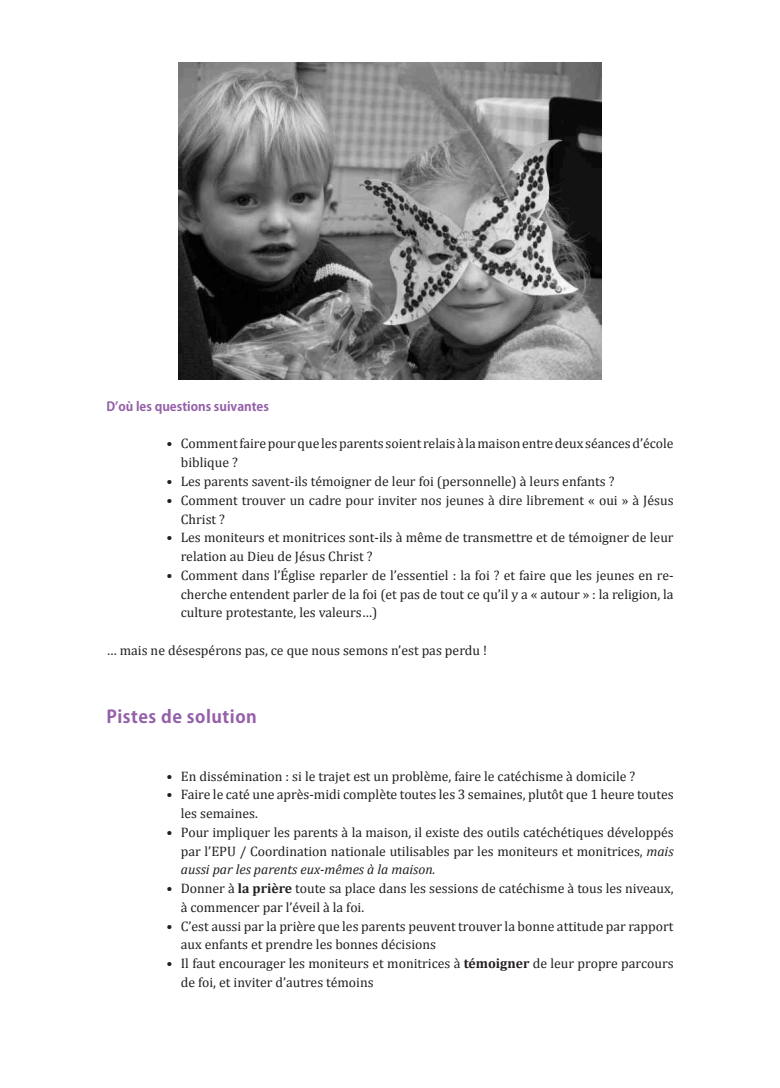
<style>
.page{position:relative;width:780px;height:1088px;background:#fff}
.page>*{position:absolute;margin:0;border:0;box-sizing:border-box;transform-origin:0 0}
.sous-titre_05{font:700 17.5px "Koz Go Pr 6 N";letter-spacing:.03em;color:#9460a8}
.t1{font:13.75px/18.8px "Cambria";color:#231f20}
.t2{font:700 12.5px "Koz Go Pr 6 N";color:#9460a8}
.s1{font-style:italic}
.s2{font-weight:700}
</style>
<div class="page">
<img style="left:179px;top:63px;width:422px;height:316px">
<p class="t2" style="left:106px;top:399px;width:164px">D’où les questions suivantes</p>
<p class="t1" style="left:181px;top:434px;width:494px;text-indent:-14px">• Comment faire pour que les parents soient relais à la maison entre deux séancesd’école biblique ?</p>
<p class="t1" style="left:167px;top:472px;width:449px">• Les parents savent-ils témoigner de leur foi (personnelle) à leurs enfants ?</p>
<p class="t1" style="left:181px;top:491px;width:494px;text-indent:-14px">• Comment trouver un cadre pour inviter nos jeunes à dire librement « oui » à Jésus<br>Christ ?</p>
<p class="t1" style="left:181px;top:528px;width:494px;text-indent:-14px">• Les moniteurs et monitrices sont-ils à même de transmettre et de témoigner de leur relation au Dieu de Jésus Christ ?</p>
<p class="t1" style="left:181px;top:566px;width:494px;text-align:justify;text-indent:-14px">• Comment dans l’Église reparler de l’essentiel : la foi ? et faire que les jeunes en re&shy;cherche entendent parler de la foi (et pas de tout ce qu’il y a « autour » : la religion, la culture protestante, les valeurs…)</p>
<p class="t1" style="left:106px;top:641px;width:382px">… mais ne désespérons pas, ce que nous semons n’est pas perdu !</p>
<p class="sous-titre_05" style="left:106px;top:706px;width:152px">Pistes de solution</p>
<p class="t1" style="left:167px;top:766px;width:470px">• En dissémination : si le trajet est un problème, faire le catéchisme à domicile ?</p>
<p class="t1" style="left:181px;top:785px;width:494px;text-indent:-14px">• Faire le caté une après-midi complète toutes les 3 semaines, plutôt que 1 heure toutes les semaines.</p>
<p class="t1" style="left:181px;top:823px;width:494px;text-align:justify;text-indent:-14px">• Pour impliquer les parents à la maison, il existe des outils catéchétiques développés par l’EPU / Coordination nationale utilisables par les moniteurs et monitrices, <span class="s1">mais aussi par les parents eux-mêmes à la maison.</span></p>
<p class="t1" style="left:181px;top:879px;width:494px;text-indent:-14px">• Donner à <span class="s2">la prière</span> toute sa place dans les sessions de catéchisme à tous les niveaux, à commencer par l’éveil à la foi.</p>
<p class="t1" style="left:181px;top:916px;width:494px;text-indent:-14px">• C’est aussi par la prière que les parents peuvent trouver la bonne attitude par rapport aux enfants et prendre les bonnes décisions</p>
<p class="t1" style="left:181px;top:954px;width:494px;text-indent:-14px">• Il faut encourager les moniteurs et monitrices à <span class="s2">témoigner</span> de leur propre parcours de foi, et inviter d’autres témoins</p>
</div>
